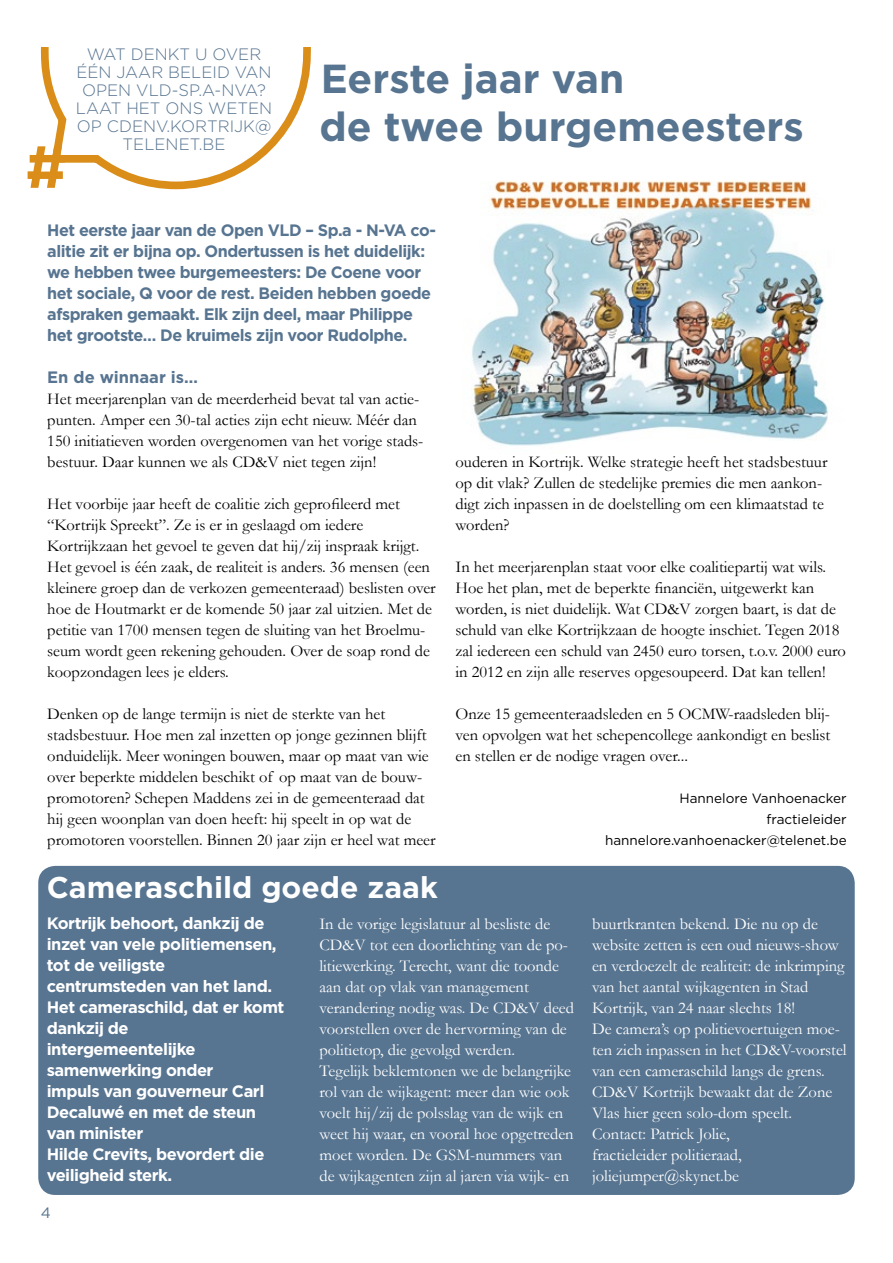
<style>
.page{position:relative;width:893px;height:1263px;background:#fff}
.page>*{position:absolute;margin:0;border:0;box-sizing:border-box;transform-origin:0 0}
.t1{font:700 40.5px/48.6px "Gotham";color:#577490}
.t2{font:700 30px "Gotham";color:#fff}
.t3{font:16.5px/21px "Garamond";color:#000}
.t4{font:16.5px/21px "Garamond";color:#fff}
.t5{font:700 16.5px/21px "Gotham";letter-spacing:-.03em;color:#fff}
.t6{font:700 16.5px/21px "Gotham";letter-spacing:-.03em;color:#577490}
.t7{font:300 16.5px/18px "Gotham";color:#577490;text-align:center}
.t8{font:700 16.5px "Gotham";color:#577490}
.t9{font:15px "Gotham";color:#577490}
.t10{font:13.5px/21px "Gotham";color:#000;text-align:right}
</style>
<div class="page">
<div style="left:38px;top:866px;width:817px;height:329px;background:#577490;border-radius:17px"></div>
<img style="left:471px;top:180px;width:358px;height:266px">
<svg style="left:28px;top:46px;width:283px;height:144px"></svg>
<p class="t7" style="left:76px;top:45px;width:198px">WAT DENKT U OVER<br>ÉÉN JAAR BELEID VAN<br>OPEN VLD-SP.A-NVA?<br>LAAT HET ONS WETEN<br>OP CDENV.KORTRIJK@<br>TELENET.BE</p>
<h1 class="t1" style="left:319px;top:54px;width:486px">Eerste jaar van<br>de twee burgemeesters</h1>
<p class="t6" style="left:47px;top:219px;width:390px">Het eerste jaar van de Open VLD – Sp.a - N-VA co&shy;alitie zit er bijna op. Ondertussen is het duidelijk: we hebben twee burgemeesters: De Coene voor het sociale, Q voor de rest. Beiden hebben goede afspraken gemaakt. Elk zijn deel, maar Philippe het grootste… De kruimels zijn voor Rudolphe.</p>
<p class="t8" style="left:47px;top:366px;width:152px">En de winnaar is…</p>
<p class="t3" style="left:47px;top:388px;width:378px">Het meerjarenplan van de meerderheid bevat tal van actie&shy;punten. Amper een 30-tal acties zijn echt nieuw. Méér dan 150 initiatieven worden overgenomen van het vorige stads&shy;bestuur. Daar kunnen we als CD&amp;V niet tegen zijn!</p>
<p class="t3" style="left:47px;top:493px;width:390px">Het voorbije jaar heeft de coalitie zich geprofileerd met “Kortrijk Spreekt”. Ze is er in geslaagd om iedere Kortrijkzaan het gevoel te geven dat hij/zij inspraak krijgt.<br>Het gevoel is één zaak, de realiteit is anders. 36 mensen (een kleinere groep dan de verkozen gemeenteraad) beslisten over hoe de Houtmarkt er de komende 50 jaar zal uitzien. Met de petitie van 1700 mensen tegen de sluiting van het Broelmu&shy;seum wordt geen rekening gehouden. Over de soap rond de koopzondagen lees je elders.</p>
<p class="t3" style="left:47px;top:703px;width:390px">Denken op de lange termijn is niet de sterkte van het stadsbestuur. Hoe men zal inzetten op jonge gezinnen blijft onduidelijk. Meer woningen bouwen, maar op maat van wie over beperkte middelen beschikt of op maat van de bouw&shy;promotoren? Schepen Maddens zei in de gemeenteraad dat hij geen woonplan van doen heeft: hij speelt in op wat de promotoren voorstellen. Binnen 20 jaar zijn er heel wat meer</p>
<h2 class="t2" style="left:47px;top:868px;width:392px">Cameraschild goede zaak</h2>
<p class="t3" style="left:455px;top:451px;width:373px">ouderen in Kortrijk. Welke strategie heeft het stadsbestuur op dit vlak? Zullen de stedelijke premies die men aankon&shy;digt zich inpassen in de doelstelling om een klimaatstad te worden?</p>
<p class="t3" style="left:455px;top:556px;width:392px">In het meerjarenplan staat voor elke coalitiepartij wat wils.<br>Hoe het plan, met de beperkte financiën, uitgewerkt kan worden, is niet duidelijk. Wat CD&amp;V zorgen baart, is dat de schuld van elke Kortrijkzaan de hoogte inschiet. Tegen 2018 zal iedereen een schuld van 2450 euro torsen, t.o.v. 2000 euro in 2012 en zijn alle reserves opgesoupeerd. Dat kan tellen!</p>
<p class="t3" style="left:455px;top:703px;width:376px;text-align:justify">Onze 15 gemeenteraadsleden en 5 OCMW-raadsleden blij&shy;ven opvolgen wat het schepencollege aankondigt en beslist en stellen er de nodige vragen over...</p>
<p class="t10" style="left:605px;top:787px;width:243px">Hannelore Vanhoenacker fractieleider hannelore.vanhoenacker@telenet.be</p>
<p class="t5" style="left:47px;top:912px;width:239px">Kortrijk behoort, dankzij de inzet van vele politiemensen, tot de veiligste centrumsteden van het land.<br>Het cameraschild, dat er komt dankzij de<br>intergemeentelijke samenwerking onder<br>impuls van gouverneur Carl<br>Decaluwé en met de steun van minister<br>Hilde Crevits, bevordert die veiligheid sterk.</p>
<p class="t4" style="left:319px;top:913px;width:256px">In de vorige legislatuur al besliste de CD&amp;V tot een doorlichting van de po&shy;litiewerking. Terecht, want die toonde aan dat op vlak van management verandering nodig was. De CD&amp;V deed voorstellen over de hervorming van de politietop, die gevolgd werden.<br>Tegelijk beklemtonen we de belangrijke rol van de wijkagent: meer dan wie ook voelt hij/zij de polsslag van de wijk en weet hij waar, en vooral hoe opgetreden moet worden. De GSM-nummers van de wijkagenten zijn al jaren via wijk- en</p>
<p class="t4" style="left:592px;top:913px;width:256px">buurtkranten bekend. Die nu op de website zetten is een oud nieuws-show en verdoezelt de realiteit: de inkrimping van het aantal wijkagenten in Stad Kortrijk, van 24 naar slechts 18!<br>De camera’s op politievoertuigen moe&shy;ten zich inpassen in het CD&amp;V-voorstel van een cameraschild langs de grens.<br>CD&amp;V Kortrijk bewaakt dat de Zone Vlas hier geen solo-dom speelt.<br>Contact: Patrick Jolie,<br>fractieleider politieraad, joliejumper@skynet.be</p>
<p class="t9" style="left:41px;top:1203px;width:12px">4</p>
</div>
